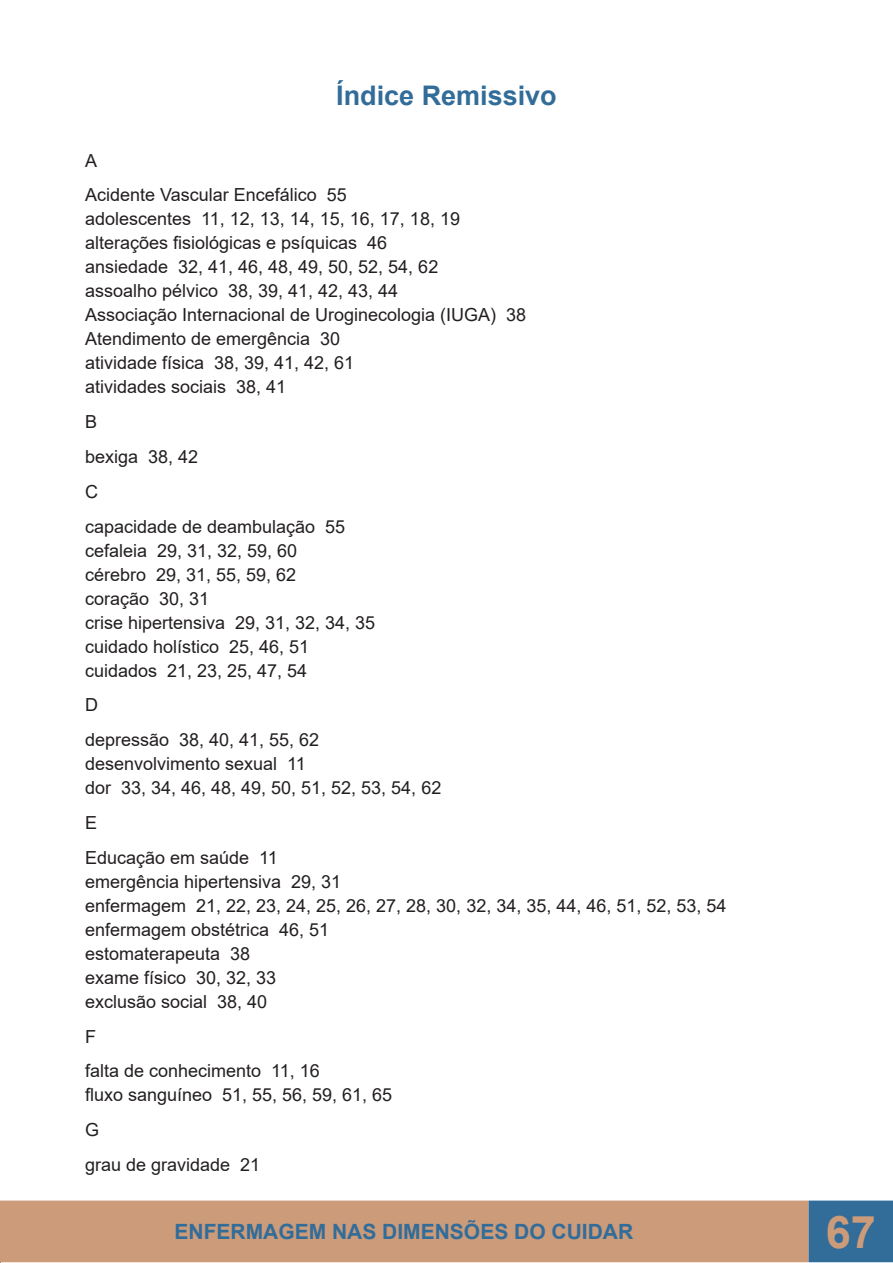
<style>
.page{position:relative;width:893px;height:1263px;background:#fff}
.page>*{position:absolute;margin:0;border:0;box-sizing:border-box;transform-origin:0 0}
.t1{font:700 45px "Arial";color:#cb9b7a}
.t2{font:700 27px "Arial";color:#326c99}
.t3{font:700 21px "Arial";color:#326c99}
.t4{font:18px "Arial";color:#231f20}
</style>
<div class="page">
<div style="left:0;top:1201px;width:808px;height:60px;background:#cb9b7a"></div>
<div style="left:0;top:1200px;width:808px;height:62px;border:2px solid #cb9b7a"></div>
<div style="left:809px;top:1201px;width:83px;height:60px;background:#326c99"></div>
<div style="left:808px;top:1200px;width:85px;height:62px;border:2px solid #326c99"></div>
<p class="t2" style="left:336px;top:76px;width:222px">Índice Remissivo</p>
<p class="t4" style="left:85px;top:148px;width:14px">A</p>
<p class="t4" style="left:85px;top:183px;width:263px">Acidente Vascular Encefálico 55</p>
<p class="t4" style="left:85px;top:207px;width:376px">adolescentes 11, 12, 13, 14, 15, 16, 17, 18, 19</p>
<p class="t4" style="left:85px;top:231px;width:304px">alterações fisiológicas e psíquicas 46</p>
<p class="t4" style="left:85px;top:255px;width:355px">ansiedade 32, 41, 46, 48, 49, 50, 52, 54, 62</p>
<p class="t4" style="left:85px;top:279px;width:315px">assoalho pélvico 38, 39, 41, 42, 43, 44</p>
<p class="t4" style="left:85px;top:303px;width:443px">Associação Internacional de Uroginecologia (IUGA) 38</p>
<p class="t4" style="left:85px;top:327px;width:257px">Atendimento de emergência 30</p>
<p class="t4" style="left:85px;top:351px;width:271px">atividade física 38, 39, 41, 42, 61</p>
<p class="t4" style="left:85px;top:375px;width:203px">atividades sociais 38, 41</p>
<p class="t4" style="left:85px;top:409px;width:14px">B</p>
<p class="t4" style="left:85px;top:444px;width:115px">bexiga 38, 42</p>
<p class="t4" style="left:85px;top:479px;width:14px">C</p>
<p class="t4" style="left:85px;top:514px;width:262px">capacidade de deambulação 55</p>
<p class="t4" style="left:85px;top:538px;width:214px">cefaleia 29, 31, 32, 59, 60</p>
<p class="t4" style="left:85px;top:562px;width:213px">cérebro 29, 31, 55, 59, 62</p>
<p class="t4" style="left:85px;top:586px;width:126px">coração 30, 31</p>
<p class="t4" style="left:85px;top:610px;width:292px">crise hipertensiva 29, 31, 32, 34, 35</p>
<p class="t4" style="left:85px;top:634px;width:226px">cuidado holístico 25, 46, 51</p>
<p class="t4" style="left:85px;top:658px;width:224px">cuidados 21, 23, 25, 47, 54</p>
<p class="t4" style="left:85px;top:693px;width:14px">D</p>
<p class="t4" style="left:85px;top:727px;width:236px">depressão 38, 40, 41, 55, 62</p>
<p class="t4" style="left:85px;top:751px;width:222px">desenvolvimento sexual 11</p>
<p class="t4" style="left:85px;top:775px;width:358px">dor 33, 34, 46, 48, 49, 50, 51, 52, 53, 54, 62</p>
<p class="t4" style="left:85px;top:810px;width:14px">E</p>
<p class="t4" style="left:85px;top:845px;width:194px">Educação em saúde 11</p>
<p class="t4" style="left:85px;top:869px;width:258px">emergência hipertensiva 29, 31</p>
<p class="t4" style="left:85px;top:893px;width:643px">enfermagem 21, 22, 23, 24, 25, 26, 27, 28, 30, 32, 34, 35, 44, 46, 51, 52, 53, 54</p>
<p class="t4" style="left:85px;top:917px;width:246px">enfermagem obstétrica 46, 51</p>
<p class="t4" style="left:85px;top:941px;width:167px">estomaterapeuta 38</p>
<p class="t4" style="left:85px;top:965px;width:193px">exame físico 30, 32, 33</p>
<p class="t4" style="left:85px;top:989px;width:184px">exclusão social 38, 40</p>
<p class="t4" style="left:85px;top:1024px;width:12px">F</p>
<p class="t4" style="left:85px;top:1059px;width:236px">falta de conhecimento 11, 16</p>
<p class="t4" style="left:85px;top:1083px;width:309px">fluxo sanguíneo 51, 55, 56, 59, 61, 65</p>
<p class="t4" style="left:85px;top:1117px;width:16px">G</p>
<p class="t4" style="left:85px;top:1152px;width:177px">grau de gravidade 21</p>
<p class="t3" style="left:175px;top:1217px;width:460px">ENFERMAGEM NAS DIMENSÕES DO CUIDAR</p>
<h1 class="t1" style="left:826px;top:1200px;width:52px">67</h1>
</div>
